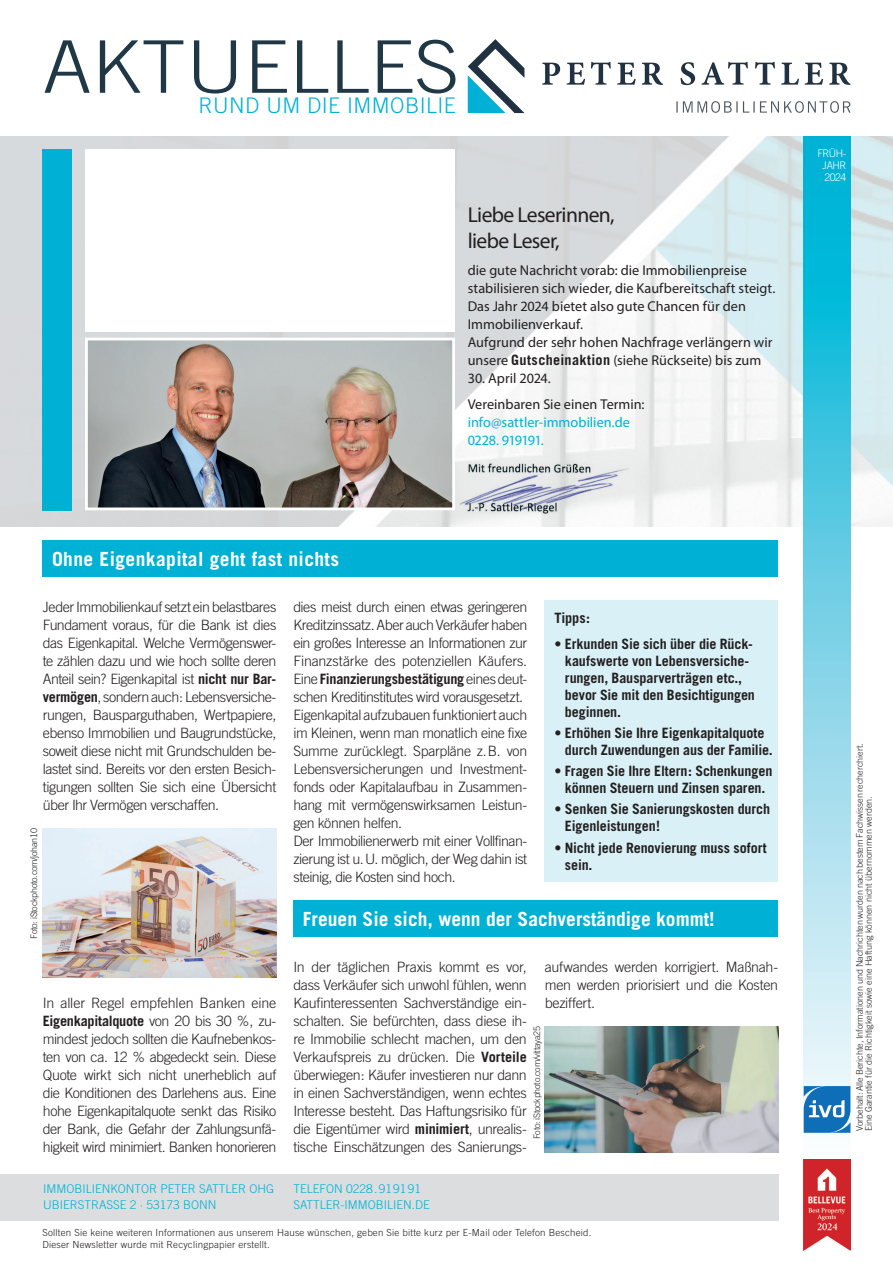
<style>
.page{position:relative;width:893px;height:1263px;background:#fff}
.page>*{position:absolute;margin:0;border:0;box-sizing:border-box;transform-origin:0 0}
.t1{font:300 72.6px "Trade Gothic";color:#203746;scale:1.11 1}
.head_01_weiß{font:21.6px "Myriad Pro";letter-spacing:-.03em;color:#231f20}
.t2{font:300 21.45px "Trade Gothic";letter-spacing:.02em;color:#00b1d5}
.head_02_weiß{font:700 19.5px "Trade Gothic";color:#fff}
.head_02_weiß-2{font:700 19.5px "Trade Gothic";letter-spacing:.02em;color:#fff}
.body{font:300 14.25px/18px "Trade Gothic";letter-spacing:-.03em;color:#231f20;text-align:justify}
.body_sb{font:700 14.25px/17px "Trade Gothic";letter-spacing:-.01em;color:#231f20}
.body_bold_oben{font:14.25px/18px "Myriad Pro";letter-spacing:.005em;color:#231f20}
.body_bold_oben-2{font:14.25px "Myriad Pro";color:#00b1d5}
.body_bold_oben-3{font:14.25px "Myriad Pro";letter-spacing:-.045em;color:#00b1d5}
.t3{font:300 12px "Trade Gothic";color:#00b1d5}
.t4{font:300 10.5px/12px "Trade Gothic";letter-spacing:-.05em;color:#fff;text-align:center}
.t5{font:300 9.75px "Trade Gothic";letter-spacing:.02em;color:#231f20}
.body_sb-2{font:300 9px/9px "Trade Gothic";color:#231f20}
.bildquelle{font:300 9px "Trade Gothic";letter-spacing:-.03em;color:#231f20}
.s1{font-family:"Trade Gothic";font-weight:700}
.s2{font-weight:700}
</style>
<div class="page">
<img style="left:0;top:137px;width:893px;height:389px">
<div style="left:0;top:1174px;width:778px;height:46px;background:#dcdddf"></div>
<svg style="left:804px;top:136px;width:46px;height:1024px;background:#72d1e6"></svg>
<div style="left:43px;top:149px;width:29px;height:361px;background:#00b1d5"></div>
<div style="left:85px;top:149px;width:370px;height:183px;background:#fff"></div>
<svg style="left:804px;top:1086px;width:46px;height:47px;background:#3585c3"></svg>
<svg style="left:755px;top:62px;width:95px;height:23px"></svg>
<svg style="left:642px;top:62px;width:106px;height:23px"></svg>
<svg style="left:542px;top:62px;width:94px;height:23px"></svg>
<svg style="left:676px;top:101px;width:174px;height:12px"></svg>
<svg style="left:468px;top:39px;width:56px;height:74px"></svg>
<img style="left:457px;top:459px;width:172px;height:55px">
<img style="left:804px;top:1160px;width:46px;height:91px">
<img style="left:89px;top:342px;width:362px;height:164px">
<div style="left:85px;top:338px;width:370px;height:172px;border:3px solid #fff"></div>
<div style="left:43px;top:540px;width:735px;height:36px;background:#00b1d5"></div>
<div style="left:544px;top:601px;width:234px;height:281px;background:#d9f0f7"></div>
<div style="left:293px;top:900px;width:485px;height:36px;background:#00b1d5"></div>
<img style="left:43px;top:828px;width:233px;height:149px">
<img style="left:544px;top:1026px;width:234px;height:126px">
<p class="t1" style="left:43px;top:24px;width:377px">AKTUELLES</p>
<p class="t2" style="left:198px;top:93px;width:259px">RUND UM DIE IMMOBILIE</p>
<p class="head_01_weiß" style="left:468px;top:201px;width:148px">Liebe Leserinnen,</p>
<p class="head_01_weiß" style="left:468px;top:228px;width:94px">liebe Leser,</p>
<p class="body_bold_oben" style="left:468px;top:261px;width:309px">die gute Nachricht vorab: die Immobilienpreise stabilisieren sich wieder, die Kaufbereitschaft steigt.<br>Das Jahr 2024 bietet also gute Chancen für den Immobilienverkauf.</p>
<p class="body_bold_oben" style="left:468px;top:333px;width:306px">Aufgrund der sehr hohen Nachfrage verlängern wir unsere <span class="s1">Gutscheinaktion</span> (siehe Rückseite) bis zum</p>
<p class="body_bold_oben" style="left:468px;top:369px;width:85px">30. April 2024.</p>
<p class="body_bold_oben" style="left:468px;top:395px;width:178px">Vereinbaren Sie einen Termin:</p>
<p class="body_bold_oben-2" style="left:468px;top:414px;width:164px">info@sattler-immobilien.de</p>
<p class="body_bold_oben-3" style="left:468px;top:432px;width:78px">0228. 919191.</p>
<p class="t4" style="left:817px;top:147px;width:30px">FRÜH-<br>JAHR</p>
<p class="t4" style="left:824px;top:171px;width:23px">2024</p>
<p class="head_02_weiß-2" style="left:52px;top:547px;width:289px">Ohne Eigenkapital geht fast nichts</p>
<p class="body" style="left:43px;top:598px;width:235px">Jeder Immobilienkauf setzt ein belastbares Fundament voraus, für die Bank ist dies das Eigenkapital. Welche Vermögenswer&shy;te zählen dazu und wie hoch sollte deren Anteil sein? Eigenkapital ist <span class="s2">nicht nur Bar&shy;vermögen</span>, sondern auch: Lebensversiche&shy;rungen, Bausparguthaben, Wertpapiere, ebenso Immobilien und Baugrundstücke, soweit diese nicht mit Grundschulden be&shy;lastet sind. Bereits vor den ersten Besich&shy;tigungen sollten Sie sich eine Übersicht über Ihr Vermögen verschaffen.</p>
<p class="bildquelle" style="left:29px;top:939px;width:112px;rotate:-90deg">Foto: iStockphoto.com/johan10</p>
<p class="body" style="left:43px;top:994px;width:235px">In aller Regel empfehlen Banken eine <span class="s2">Eigenkapitalquote</span> von 20 bis 30 %, zu&shy;mindest jedoch sollten die Kaufnebenkos&shy;ten von ca. 12 % abgedeckt sein. Diese Quote wirkt sich nicht unerheblich auf die Konditionen des Darlehens aus. Eine hohe Eigenkapitalquote senkt das Risiko der Bank, die Gefahr der Zahlungsunfä&shy;higkeit wird minimiert. Banken honorieren</p>
<p class="t3" style="left:43px;top:1181px;width:232px">IMMOBILIENKONTOR PETER SATTLER OHG</p>
<p class="t3" style="left:43px;top:1198px;width:175px">UBIERSTRASSE 2 · 53173 BONN</p>
<p class="body" style="left:293px;top:598px;width:235px">dies meist durch einen etwas geringeren Kreditzinssatz. Aber auch Verkäufer haben ein großes Interesse an Informationen zur Finanzstärke des potenziellen Käufers.<br>Eine <span class="s2">Finanzierungsbestätigung</span> eines deut&shy;schen Kreditinstitutes wird vorausgesetzt.</p>
<p class="body" style="left:293px;top:706px;width:235px">Eigenkapital aufzubauen funktioniert auch im Kleinen, wenn man monatlich eine fixe Summe zurücklegt. Sparpläne z.B. von Lebensversicherungen und Investment&shy;fonds oder Kapitalaufbau in Zusammen&shy;hang mit vermögenswirksamen Leistun&shy;gen können helfen.</p>
<p class="body" style="left:293px;top:832px;width:235px">Der Immobilienerwerb mit einer Vollfinan&shy;zierung ist u.U. möglich, der Weg dahin ist steinig, die Kosten sind hoch.</p>
<p class="body_sb" style="left:555px;top:609px;width:37px">Tipps:</p>
<p class="body_sb" style="left:565px;top:635px;width:192px;text-indent:-10px">• Erkunden Sie sich über die Rück&shy;kaufswerte von Lebensversiche&shy;rungen, Bausparverträgen etc., bevor Sie mit den Besichtigungen beginnen.</p>
<p class="body_sb" style="left:565px;top:724px;width:209px;text-indent:-10px">• Erhöhen Sie Ihre Eigenkapitalquote durch Zuwendungen aus der Familie.</p>
<p class="body_sb" style="left:555px;top:762px;width:219px;text-align:center">• Fragen Sie Ihre Eltern: Schenkungen können Steuern und Zinsen sparen.</p>
<p class="body_sb" style="left:565px;top:801px;width:207px;text-indent:-10px">• Senken Sie Sanierungskosten durch<br>Eigenleistungen!</p>
<p class="body_sb" style="left:565px;top:839px;width:203px;text-indent:-10px">• Nicht jede Renovierung muss sofort sein.</p>
<p class="head_02_weiß" style="left:303px;top:907px;width:413px">Freuen Sie sich, wenn der Sachverständige kommt!</p>
<p class="body" style="left:293px;top:958px;width:235px">In der täglichen Praxis kommt es vor, dass Verkäufer sich unwohl fühlen, wenn Kaufinteressenten Sachverständige ein&shy;schalten. Sie befürchten, dass diese ih&shy;re Immobilie schlecht machen, um den Verkaufspreis zu drücken. Die <span class="s2">Vorteile </span>überwiegen: Käufer investieren nur dann in einen Sachverständigen, wenn echtes Interesse besteht. Das Haftungsrisiko für die Eigentümer wird <span class="s2">minimiert</span>, unrealis&shy;tische Einschätzungen des Sanierungs-</p>
<p class="body" style="left:545px;top:958px;width:235px">aufwandes werden korrigiert. Maßnah&shy;men werden priorisiert und die Kosten beziffert.</p>
<p class="bildquelle" style="left:532px;top:1139px;width:115px;rotate:-90deg">Foto: iStockphoto.com/vittaya25</p>
<p class="t3" style="left:294px;top:1181px;width:129px">TELEFON 0228.919191</p>
<p class="t3" style="left:294px;top:1198px;width:138px">SATTLER-IMMOBILIEN.DE</p>
<p class="t5" style="left:43px;top:1227px;width:550px">Sollten Sie keine weiteren Informationen aus unserem Hause wünschen, geben Sie bitte kurz per E-Mail oder Telefon Bescheid.</p>
<p class="t5" style="left:43px;top:1239px;width:229px">Dieser Newsletter wurde mit Recyclingpapier erstellt.</p>
<p class="body_sb-2" style="left:855px;top:1131px;width:389px;rotate:-90deg">Vorbehalt: Alle Berichte, Informationen und Nachrichten wurden nach bestem Fachwissen recherchiert.<br>Eine Garantie für die Richtigkeit sowie eine Haftung können nicht übernommen werden.</p>
</div>
